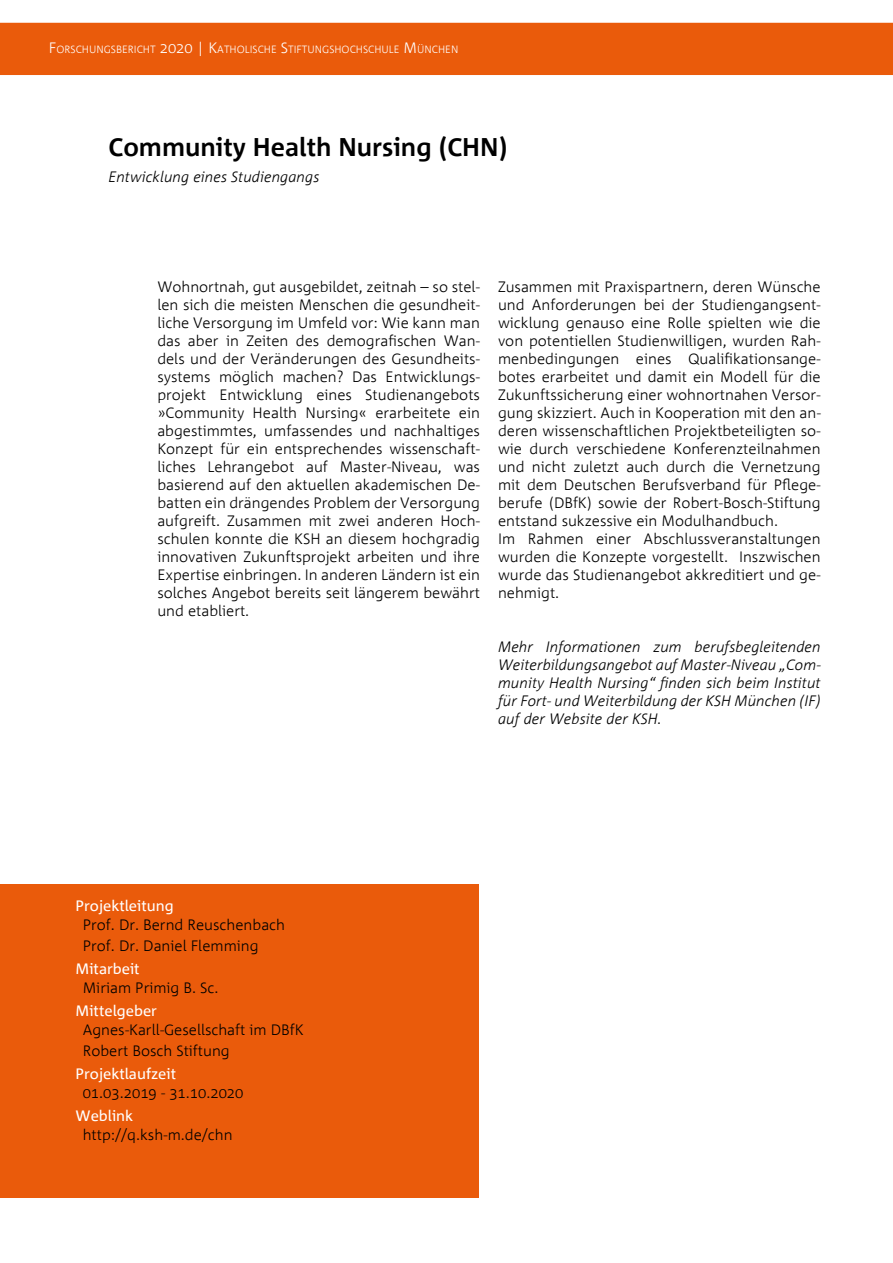
<style>
.page{position:relative;width:893px;height:1263px;background:#fff}
.page>*{position:absolute;margin:0;border:0;box-sizing:border-box;transform-origin:0 0}
.t1{font:700 25.5px "Corpid";color:#000}
.t2{font:300 15px/18px "Corpid";color:#000}
.t3{font:italic 300 15px/18px "Corpid";color:#000;text-align:justify}
.t4{font:15px "Corpid";color:#fff}
.t5{font:300 10.5px "Corpid";color:#fff}
.s1{font-size:15px}
</style>
<div class="page">
<div style="left:0;top:22px;width:893px;height:53px;background:#ea5b0b"></div>
<div style="left:0;top:884px;width:478px;height:314px;background:#ea5b0b"></div>
<p class="t5" style="left:49px;top:43px;width:411px"><span class="s1">F</span>ORSCHUNGSBERICHT <span class="s1">2020 | K</span>ATHOLISCHE <span class="s1">S</span>TIFTUNGSHOCHSCHULE <span class="s1">M</span>ÜNCHEN</p>
<h1 class="t1" style="left:108px;top:132px;width:400px">Community Health Nursing (CHN)</h1>
<p class="t3" style="left:108px;top:167px;width:213px">Entwicklung eines Studiengangs</p>
<p class="t2" style="left:157px;top:277px;width:324px;text-align:justify">Wohnortnah, gut ausgebildet, zeitnah – so stel&shy;len sich die meisten Menschen die gesundheit&shy;liche Versorgung im Umfeld vor: Wie kann man das aber in Zeiten des demografischen Wan&shy;dels und der Veränderungen des Gesundheits&shy;systems möglich machen? Das Entwicklungs&shy;projekt Entwicklung eines Studienangebots »Community Health Nursing« erarbeitete ein abgestimmtes, umfassendes und nachhaltiges Konzept für ein entsprechendes wissenschaft&shy;liches Lehrangebot auf Master-Niveau, was basierend auf den aktuellen akademischen De&shy;batten ein drängendes Problem der Versorgung aufgreift. Zusammen mit zwei anderen Hoch&shy;schulen konnte die KSH an diesem hochgradig innovativen Zukunftsprojekt arbeiten und ihre Expertise einbringen. In anderen Ländern ist ein solches Angebot bereits seit längerem bewährt und etabliert.</p>
<p class="t2" style="left:498px;top:277px;width:324px">Zusammen mit Praxispartnern, deren Wünsche und Anforderungen bei der Studiengangsent&shy;wicklung genauso eine Rolle spielten wie die von potentiellen Studienwilligen, wurden Rah&shy;menbedingungen eines Qualifikationsange&shy;botes erarbeitet und damit ein Modell für die Zukunftssicherung einer wohnortnahen Versor&shy;gung skizziert. Auch in Kooperation mit den an&shy;deren wissenschaftlichen Projektbeteiligten so&shy;wie durch verschiedene Konferenzteilnahmen und nicht zuletzt auch durch die Vernetzung mit dem Deutschen Berufsverband für Pflege&shy;berufe (DBfK) sowie der Robert-Bosch-Stiftung entstand sukzessive ein Modulhandbuch.<br>Im Rahmen einer Abschlussveranstaltungen wurden die Konzepte vorgestellt. Inszwischen wurde das Studienangebot akkreditiert und ge&shy;nehmigt.</p>
<p class="t3" style="left:498px;top:637px;width:324px">Mehr Informationen zum berufsbegleitenden Weiterbildungsangebot auf Master-Niveau „Com&shy;munity Health Nursing“ finden sich beim Institut für Fort- und Weiterbildung der KSH München (IF) auf der Website der KSH.</p>
<p class="t4" style="left:76px;top:896px;width:100px">Projektleitung</p>
<p class="t2" style="left:83px;top:914px;width:204px;line-height:21px">Prof. Dr. Bernd Reuschenbach<br>Prof. Dr. Daniel Flemming</p>
<p class="t2" style="left:83px;top:978px;width:137px">Miriam Primig B. Sc.</p>
<p class="t2" style="left:83px;top:1019px;width:222px;line-height:21px">Agnes-Karll-Gesellschaft im DBfK<br>Robert Bosch Stiftung</p>
<p class="t2" style="left:83px;top:1083px;width:162px">01.03.2019 - 31.10.2020</p>
<p class="t2" style="left:83px;top:1125px;width:151px">http://q.ksh-m.de/chn</p>
<p class="t4" style="left:76px;top:959px;width:66px">Mitarbeit</p>
<p class="t4" style="left:76px;top:1001px;width:83px">Mittelgeber</p>
<p class="t4" style="left:76px;top:1064px;width:102px">Projektlaufzeit</p>
<p class="t4" style="left:76px;top:1106px;width:59px">Weblink</p>
</div>
